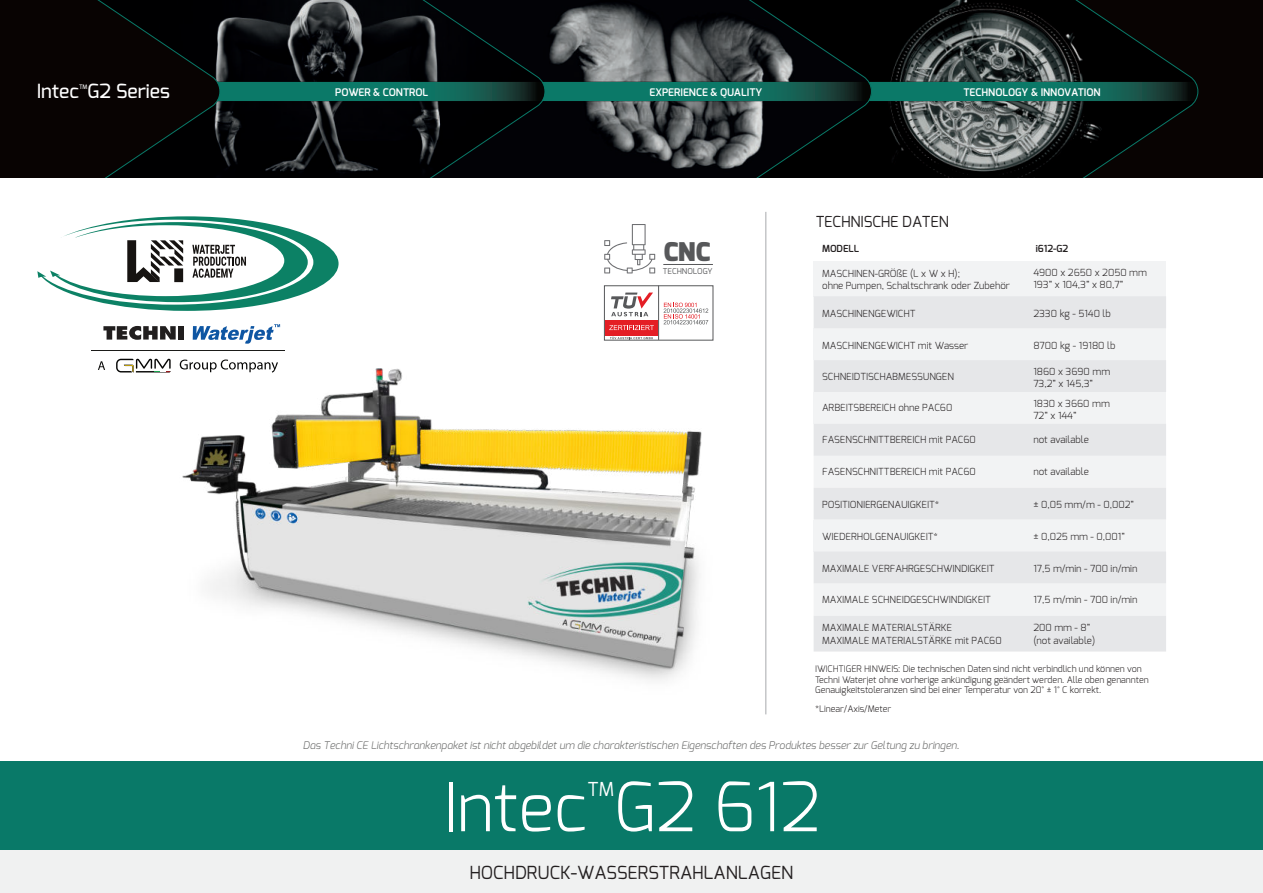
<style>
.page{position:relative;width:1263px;height:893px;background:#fff}
.page>*{position:absolute;margin:0;border:0;box-sizing:border-box;transform-origin:0 0}
.t1{font:300 67.5px "Exo";color:#fff}
.t2{font:900 25.8px "Exo";color:#57585a}
.t3{font:500 19.5px "Exo";color:#fff}
.t4{font:19.2px "Exo";color:#fff}
.t5{font:18px "Exo";color:#231f20}
.t6{font:15.15px "Exo";letter-spacing:-.01em;color:#231f20}
.t7{font:italic 300 10.5px "Exo";color:#666766}
.t8{font:600 10.5px "Exo";color:#fff}
.t9{font:300 9.75px/11.7px "Exo";color:#231f20}
.t10{font:600 9.75px "Exo";color:#231f20}
.t11{font:300 9px/10.8px "Exo";color:#231f20}
.t12{font:8.1px "Exo";color:#57585a}
.t13{font:500 6.15px "Exo";color:#fff}
</style>
<div class="page">
<img style="left:119px;top:339px;width:648px;height:376px">
<div style="left:0;top:0;width:1263px;height:179px;background:#080302"></div>
<img style="left:872px;top:0;width:116px;height:179px">
<img style="left:546px;top:4px;width:115px;height:175px">
<svg style="left:661px;top:0;width:211px;height:179px"></svg>
<svg style="left:988px;top:0;width:211px;height:179px"></svg>
<img style="left:221px;top:0;width:114px;height:179px">
<svg style="left:221px;top:82px;width:977px;height:19px;background:#0d6a5b"></svg>
<svg style="left:10px;top:0;width:211px;height:179px"></svg>
<svg style="left:335px;top:0;width:211px;height:179px"></svg>
<div style="left:1031px;top:261px;width:135px;height:35px;background:#f2f3f4"></div>
<div style="left:814px;top:261px;width:217px;height:35px;background:#f2f3f4"></div>
<svg style="left:814px;top:296px;width:352px;height:355px;fill:#e6e7e9"></svg>
<hr style="left:765px;top:212px;width:1px;height:502px;background:#a8a9ad">
<hr style="left:663px;top:264px;width:50px;height:1px;background:#57585a">
<svg style="left:604px;top:224px;width:51px;height:49px"></svg>
<svg style="left:98px;top:361px;width:7px;height:9px"></svg>
<svg style="left:180px;top:359px;width:98px;height:14px"></svg>
<svg style="left:116px;top:359px;width:55px;height:13px"></svg>
<svg style="left:103px;top:326px;width:73px;height:14px"></svg>
<div style="left:178px;top:326px;width:6px;height:14px;background:#211e1e"></div>
<svg style="left:193px;top:324px;width:87px;height:20px"></svg>
<hr style="left:91px;top:350px;width:194px;height:1px;background:#1b1b19">
<svg style="left:37px;top:216px;width:302px;height:95px"></svg>
<div style="left:0;top:849px;width:1263px;height:44px;background:#f0f1f1"></div>
<div style="left:0;top:761px;width:1263px;height:89px;background:#097968"></div>
<div style="left:605px;top:320px;width:52px;height:16px;background:#e41e25"></div>
<svg style="left:609px;top:325px;width:45px;height:5px"></svg>
<svg style="left:611px;top:293px;width:42px;height:23px"></svg>
<svg style="left:610px;top:337px;width:43px;height:1px"></svg>
<svg style="left:663px;top:303px;width:45px;height:21px"></svg>
<hr style="left:658px;top:286px;width:1px;height:54px;background:#57585a">
<h3 class="t3" style="left:37px;top:80px;width:135px">Intec G2 Series</h3>
<p class="t8" style="left:335px;top:87px;width:95px">POWER &amp; CONTROL</p>
<p class="t8" style="left:649px;top:87px;width:114px">EXPERIENCE &amp; QUALITY</p>
<p class="t8" style="left:963px;top:87px;width:138px">TECHNOLOGY &amp; INNOVATION</p>
<p class="t13" style="left:79px;top:83px;width:10px">TM</p>
<h2 class="t2" style="left:664px;top:237px;width:48px">CNC</h2>
<p class="t12" style="left:663px;top:267px;width:51px">TECHNOLOGY</p>
<h3 class="t6" style="left:816px;top:213px;width:135px">TECHNISCHE DATEN</h3>
<p class="t10" style="left:822px;top:244px;width:39px">MODELL</p>
<p class="t10" style="left:1036px;top:244px;width:34px">i612-G2</p>
<p class="t9" style="left:822px;top:268px;width:189px">MASCHINEN-GRÖßE (L x W x H);<br>ohne Pumpen, Schaltschrank oder Zubehör</p>
<p class="t9" style="left:1033px;top:267px;width:115px">4900 x 2650 x 2050 mm<br>193” x 104,3” x 80,7”</p>
<p class="t9" style="left:1033px;top:308px;width:79px">2330 kg - 5140 lb</p>
<p class="t9" style="left:1033px;top:340px;width:84px">8700 kg - 19180 lb</p>
<p class="t9" style="left:1033px;top:366px;width:78px">1860 x 3690 mm<br>73,2” x 145,3”</p>
<p class="t9" style="left:1033px;top:398px;width:78px">1830 x 3660 mm<br>72” x 144”</p>
<p class="t9" style="left:1033px;top:435px;width:57px">not available</p>
<p class="t9" style="left:1033px;top:467px;width:57px">not available</p>
<p class="t9" style="left:1033px;top:499px;width:102px">± 0,05 mm/m - 0,002”</p>
<p class="t9" style="left:1033px;top:531px;width:93px">± 0,025 mm - 0,001”</p>
<p class="t9" style="left:822px;top:308px;width:95px">MASCHINENGEWICHT</p>
<p class="t9" style="left:822px;top:340px;width:148px">MASCHINENGEWICHT mit Wasser</p>
<p class="t9" style="left:822px;top:371px;width:133px">SCHNEIDTISCHABMESSUNGEN</p>
<p class="t9" style="left:822px;top:403px;width:132px">ARBEITSBEREICH ohne PAC60</p>
<p class="t9" style="left:822px;top:435px;width:155px">FASENSCHNITTBEREICH mit PAC60</p>
<p class="t9" style="left:822px;top:466px;width:155px">FASENSCHNITTBEREICH mit PAC60</p>
<p class="t9" style="left:822px;top:499px;width:118px">POSITIONIERGENAUIGKEIT*</p>
<p class="t9" style="left:822px;top:531px;width:117px">WIEDERHOLGENAUIGKEIT*</p>
<p class="t9" style="left:822px;top:563px;width:174px">MAXIMALE VERFAHRGESCHWINDIGKEIT</p>
<p class="t9" style="left:822px;top:595px;width:170px">MAXIMALE SCHNEIDGESCHWINDIGKEIT</p>
<p class="t9" style="left:822px;top:622px;width:181px;line-height:12.3px">MAXIMALE MATERIALSTÄRKE<br>MAXIMALE MATERIALSTÄRKE mit PAC60</p>
<p class="t9" style="left:1033px;top:563px;width:106px">17,5 m/min - 700 in/min</p>
<p class="t9" style="left:1033px;top:595px;width:106px">17,5 m/min - 700 in/min</p>
<p class="t9" style="left:1033px;top:621px;width:63px;line-height:13px">200 mm - 8” (not available)</p>
<p class="t11" style="left:815px;top:664px;width:335px">IWICHTIGER HINWEIS: Die technischen Daten sind nicht verbindlich und können von<br>Techni Waterjet ohne vorherige ankündigung geändert werden. Alle oben genannten<br>Genauigkeitstoleranzen sind bei einer Temperatur von 20° ± 1° C korrekt.</p>
<p class="t11" style="left:815px;top:704px;width:78px">*Linear/Axis/Meter</p>
<p class="t7" style="left:303px;top:740px;width:658px">Das Techni CE Lichtschrankenpaket ist nicht abgebildet um die charakteristischen Eigenschaften des Produktes besser zur Geltung zu bringen.</p>
<h1 class="t1" style="left:443px;top:772px;width:379px">Intec G2 612</h1>
<h3 class="t4" style="left:588px;top:778px;width:28px">TM</h3>
<h3 class="t5" style="left:469px;top:862px;width:325px">HOCHDRUCK-WASSERSTRAHLANLAGEN</h3>
</div>
